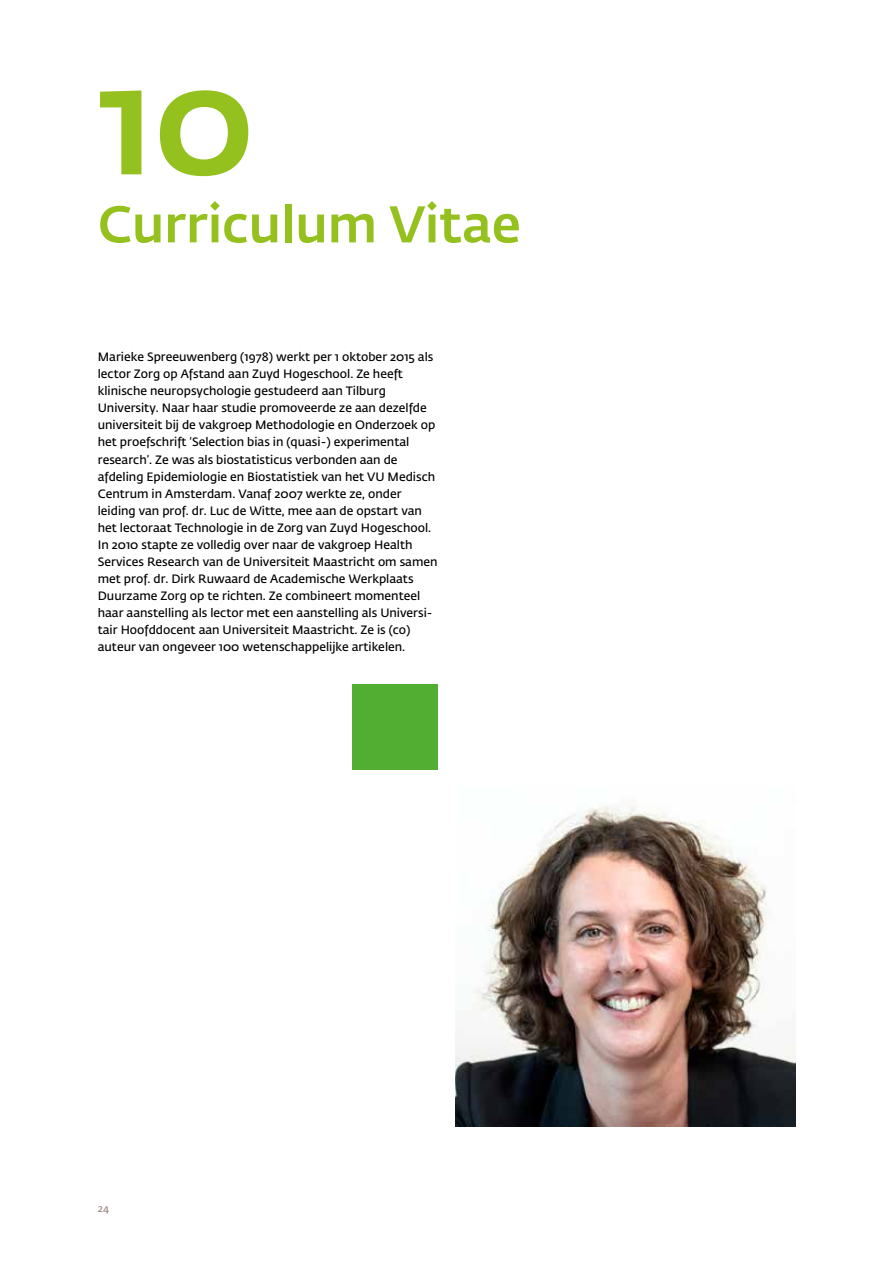
<style>
.page{position:relative;width:893px;height:1263px;background:#fff}
.page>*{position:absolute;margin:0;border:0;box-sizing:border-box;transform-origin:0 0}
.t1{font:500 150px "Fedra Sans Std";color:#95c11f}
.t2{font:500 51px "Fedra Sans Std";color:#95c11f}
.t3{font:600 12px/17px "Fedra Sans Std";color:#000}
.t4{font:600 10.5px "Fedra Sans Std";color:#9f8c86}
</style>
<div class="page">
<img style="left:455px;top:804px;width:340px;height:323px">
<div style="left:353px;top:685px;width:85px;height:85px;background:#52ae32"></div>
<h1 class="t1" style="left:98px;top:29px;width:159px">10</h1>
<h2 class="t2" style="left:98px;top:193px;width:424px">Curriculum Vitae</h2>
<p class="t3" style="left:98px;top:349px;width:341px">Marieke Spreeuwenberg (1978) werkt per 1 oktober 2015 als lector Zorg op Afstand aan Zuyd Hogeschool. Ze heeft klinische neuropsychologie gestudeerd aan Tilburg University. Naar haar studie promoveerde ze aan dezelfde universiteit bij de vakgroep Methodologie en Onderzoek op het proefschrift ‘Selection bias in (quasi-) experimental research’. Ze was als biostatisticus verbonden aan de afdeling Epidemiologie en Biostatistiek van het VU Medisch Centrum in Amsterdam. Vanaf 2007 werkte ze, onder leiding van prof. dr. Luc de Witte, mee aan de opstart van het lectoraat Technologie in de Zorg van Zuyd Hogeschool.<br>In 2010 stapte ze volledig over naar de vakgroep Health Services Research van de Universiteit Maastricht om samen met prof. dr. Dirk Ruwaard de Academische Werkplaats Duurzame Zorg op te richten. Ze combineert momenteel haar aanstelling als lector met een aanstelling als Universi&shy;tair Hoofddocent aan Universiteit Maastricht. Ze is (co) auteur van ongeveer 100 wetenschappelijke artikelen.</p>
<p class="t4" style="left:98px;top:1202px;width:13px">24</p>
</div>
